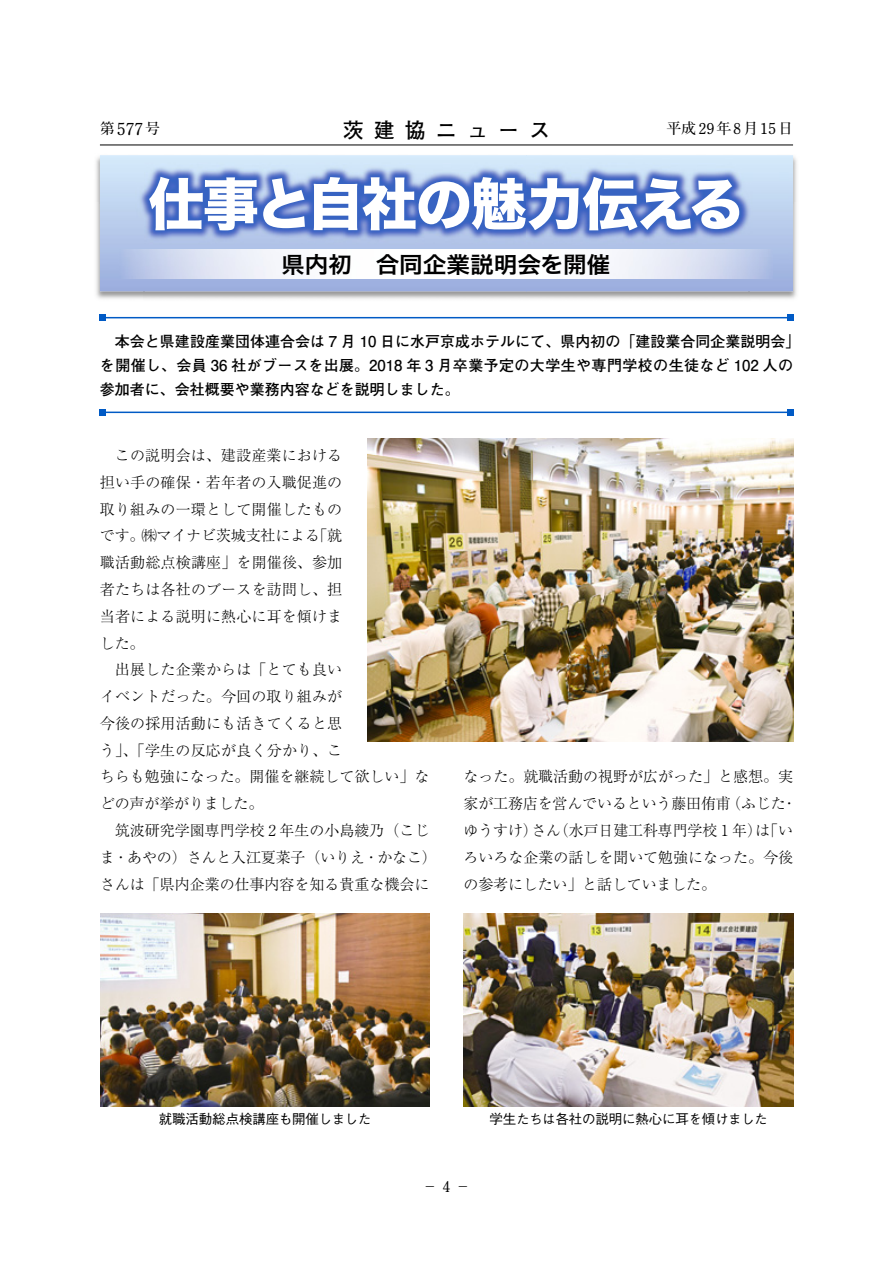
<style>
.page{position:relative;width:893px;height:1263px;background:#fff}
.page>*{position:absolute;margin:0;border:0;box-sizing:border-box;transform-origin:0 0}
.t1{font:56.25px "Hira Kaku Std W8 90 pv RKSJ H";letter-spacing:-.035em;color:#fff}
.t2{font:22.5px "Hira Kaku Pro W6 90 pv RKSJ H";color:#000;scale:1.05 1}
.t3{font:21px "Futo Go B101 Pro Bold 90 pv RKSJ H";letter-spacing:.48em;color:#000}
.t4{font:16.5px "Futo Min A101 Pro Bold 90 pv RKSJ H";color:#000}
.t5{font:15px/26.8px "Ryumin Pro Light 90 pv RKSJ H";color:#000}
.t6{font:15px/24px "Futo Go B101 Pro Bold 90 pv RKSJ H";color:#000}
.t7{font:15px "Futo Min A101 Pro Bold 90 pv RKSJ H";letter-spacing:.125em;color:#000}
.t8{font:13.5px "Gothic BBB Pro Medium 90 pv RKSJ H";letter-spacing:-.015em;color:#000}
.s1{font-size:15px}
.s2{font-family:"Futo Min A101 Pro Bold 90 pv RKSJ H"}
</style>
<div class="page">
<hr style="left:103px;top:412px;width:687px;height:1px;background:#005ac5">
<svg style="left:100px;top:409px;width:6px;height:6px"></svg>
<svg style="left:787px;top:409px;width:6px;height:6px"></svg>
<hr style="left:103px;top:317px;width:687px;height:1px;background:#005ac5">
<svg style="left:100px;top:315px;width:6px;height:6px"></svg>
<svg style="left:787px;top:315px;width:6px;height:6px"></svg>
<img style="left:96px;top:202px;width:47px;height:97px">
<img style="left:749px;top:202px;width:48px;height:97px">
<img style="left:100px;top:155px;width:693px;height:136px">
<img style="left:120px;top:249px;width:653px;height:29px">
<img style="left:368px;top:438px;width:425px;height:303px">
<img style="left:464px;top:913px;width:329px;height:193px">
<img style="left:100px;top:913px;width:330px;height:193px">
<hr style="left:100px;top:145px;width:693px;height:1px;background:#000">
<p class="t4" style="left:100px;top:123px;width:62px"><span class="s1">第</span>577<span class="s1">号</span></p>
<h3 class="t3" style="left:343px;top:122px;width:209px">茨建協ニュース</h3>
<p class="t7" style="left:666px;top:123px;width:128px">平成29年8月15日</p>
<h1 class="t1" style="left:149px;top:183px;width:597px">仕事と自社の魅力伝える</h1>
<h2 class="t2" style="left:281px;top:256px;width:315px">県内初　合同企業説明会を開催</h2>
<p class="t6" style="left:100px;top:331px;width:702px;text-indent:15px">本会と県建設産業団体連合会は 7 月 10 日に水戸京成ホテルにて、県内初の「建設業合同企業説明会」を開催し、会員 36 社がブースを出展。2018 年 3 月卒業予定の大学生や専門学校の生徒など 102 人の参加者に、会社概要や業務内容などを説明しました。</p>
<p class="t5" style="left:100px;top:444px;width:244px;text-align:justify;text-indent:15px">この説明会は、建設産業における担い手の確保・若年者の入職促進の取り組みの一環として開催したものです。㈱マイナビ茨城支社による「就職活動総点検講座」を開催後、参加者たちは各社のブースを訪問し、担当者による説明に熱心に耳を傾けました。</p>
<p class="t5" style="left:100px;top:658px;width:331px;text-indent:15px">出展した企業からは「とても良い<br>イベントだった。今回の取り組みが<br>今後の採用活動にも活きてくると思<br>う」、「学生の反応が良く分かり、こ<br>ちらも勉強になった。開催を継続して欲しい」などの声が挙がりました。</p>
<p class="t5" style="left:100px;top:819px;width:339px;text-align:center">筑波研究学園専門学校 2 年生の小島綾乃（こじ<br>ま・あやの）さんと入江夏菜子（いりえ・かなこ）さんは「県内企業の仕事内容を知る貴重な機会に</p>
<p class="t5" style="left:463px;top:765px;width:335px">なった。就職活動の視野が広がった」と感想。実家が工務店を営んでいるという藤田侑甫（ふじた・ゆうすけ）さん（水戸日建工科専門学校 1 年）は「いろいろな企業の話しを聞いて勉強になった。今後の参考にしたい」と話していました。</p>
<p class="t8" style="left:159px;top:1114px;width:214px">就職活動総点検講座も開催しました</p>
<p class="t8" style="left:489px;top:1114px;width:280px">学生たちは各社の説明に熱心に耳を傾けました</p>
<p class="t5" style="left:422px;top:1175px;width:50px">－ <span class="s2">4</span> －</p>
</div>
